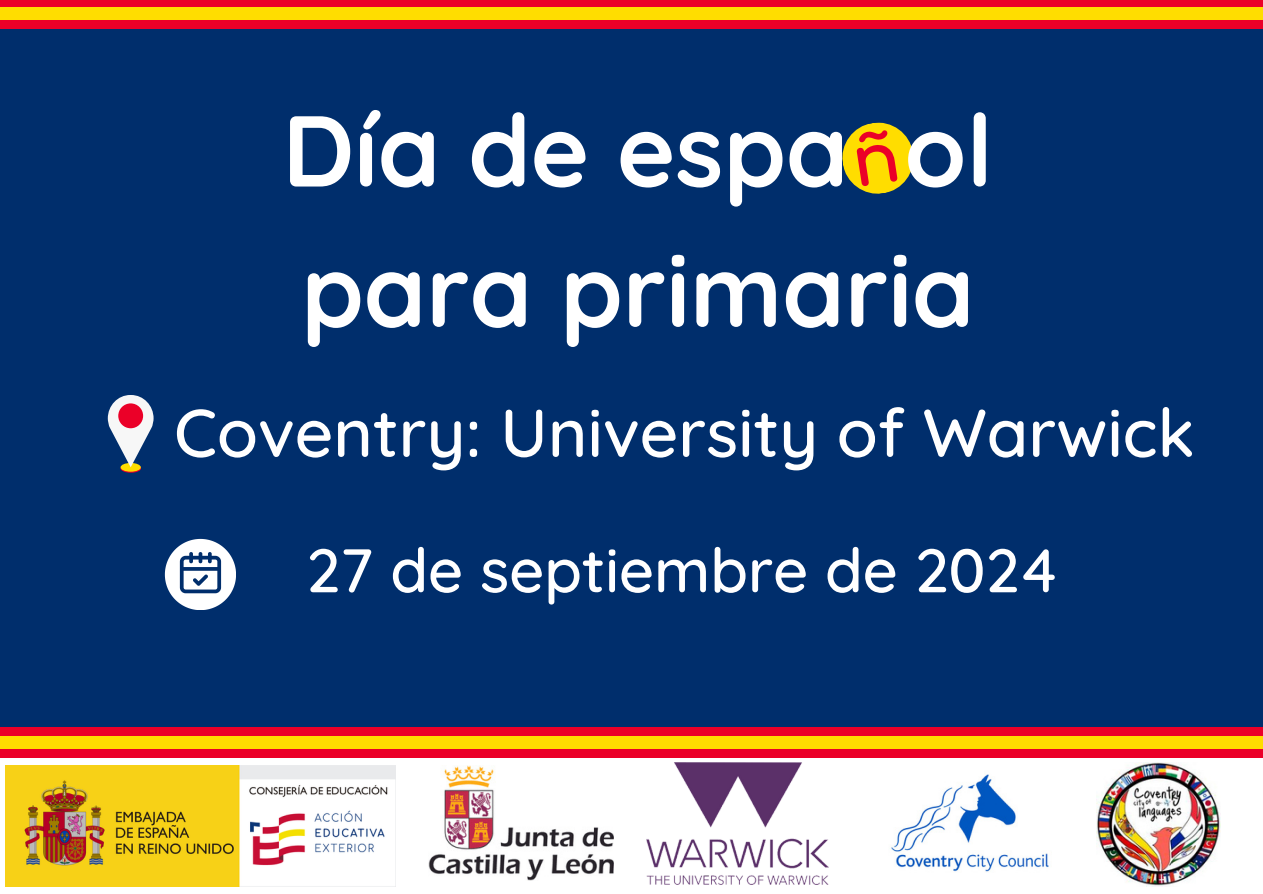
<style>
.page{position:relative;width:1263px;height:894px;background:#fff}
.page>*{position:absolute;margin:0;border:0;box-sizing:border-box;transform-origin:0 0}
.t1{font:700 100.2px/140.2px "Quicksand";color:#fff;text-align:right}
.t2{font:500 67.35px "Quicksand";color:#fff}
.t3{font:500 61.35px "Quicksand";color:#fff}
</style>
<div class="page">
<div style="left:0;top:0;width:1263px;height:893px;background:#002e6c"></div>
<div style="left:0;top:0;width:1263px;height:29px;background:#eb0028"></div>
<div style="left:0;top:7px;width:1263px;height:13px;background:#fd0"></div>
<div style="left:0;top:757px;width:1263px;height:136px;background:#fff"></div>
<img style="left:6px;top:765px;width:389px;height:121px">
<img style="left:429px;top:765px;width:184px;height:115px">
<svg style="left:165px;top:538px;width:71px;height:71px"></svg>
<svg style="left:121px;top:464px;width:20px;height:8px"></svg>
<div style="left:121px;top:463px;width:20px;height:8px;background:#fd0;border-radius:50%"></div>
<svg style="left:108px;top:395px;width:46px;height:72px"></svg>
<div style="left:118px;top:403px;width:25px;height:25px;background:#eb0028;border-radius:50%"></div>
<div style="left:0;top:727px;width:1263px;height:30px;background:#eb0028"></div>
<div style="left:0;top:736px;width:1263px;height:13px;background:#fd0"></div>
<img style="left:891px;top:774px;width:206px;height:98px">
<img style="left:646px;top:762px;width:182px;height:121px">
<img style="left:1097px;top:762px;width:124px;height:124px">
<svg style="left:842px;top:122px;width:72px;height:72px"></svg>
<p class="t1" style="left:282px;top:79px;width:567px">Día de espa</p>
<p class="t1" style="left:301px;top:79px;width:693px">ol<br>para primaria</p>
<p class="t2" style="left:174px;top:389px;width:1022px">Coventry: University of Warwick</p>
<p class="t3" style="left:306px;top:530px;width:754px">27 de septiembre de 2024</p>
</div>
